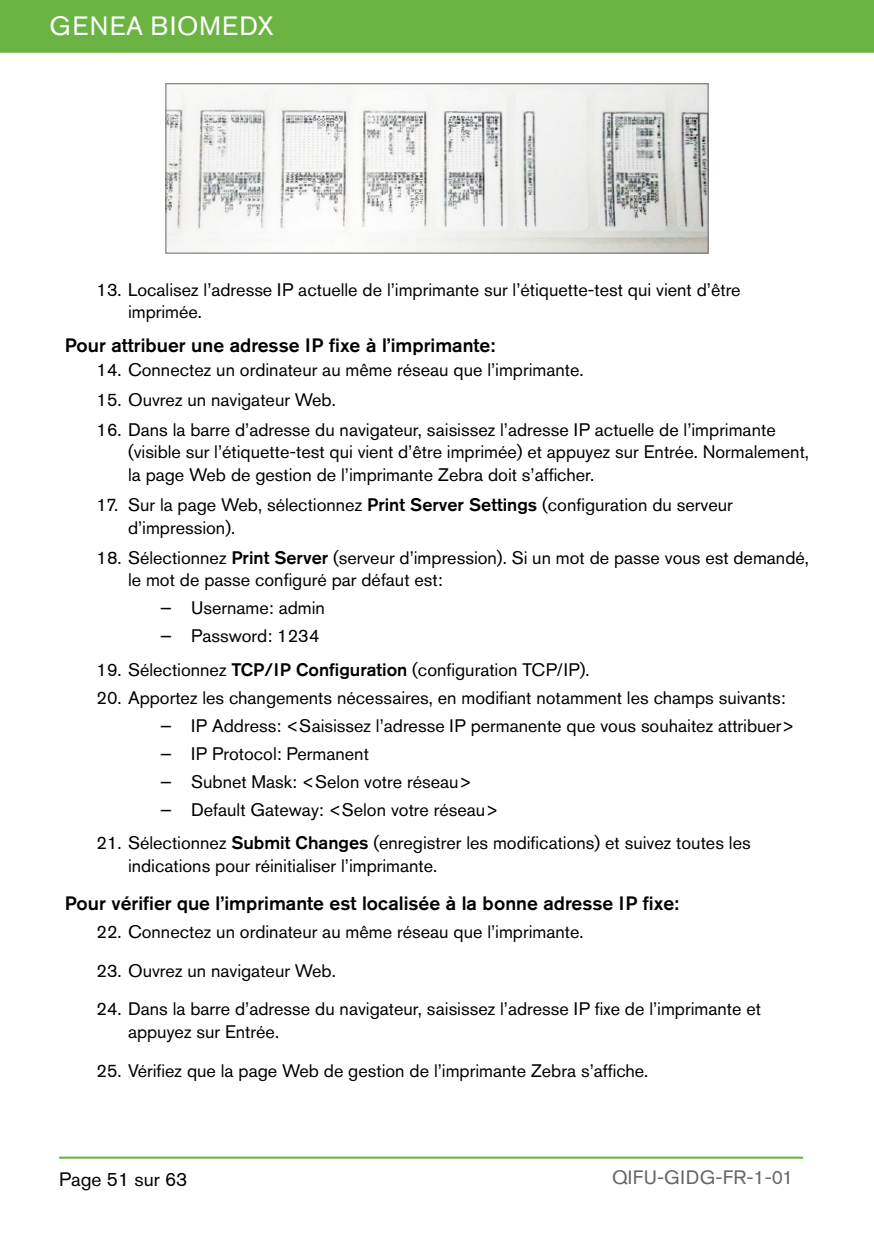
<style>
.page{position:relative;width:874px;height:1241px;background:#fff}
.page>*{position:absolute;margin:0;border:0;box-sizing:border-box;transform-origin:0 0}
.t1{font:26.25px "Akzidenz Grotesk Std";letter-spacing:.055em;color:#fff}
.t2{font:500 19.25px "Akzidenz Grotesk Std";color:#000}
.t3{font:19.25px "Akzidenz Grotesk Std";letter-spacing:.02em;color:#666}
.t4{font:19.25px "Akzidenz Grotesk Std";color:#000}
.t5{font:18.03px/22.8px "Akzidenz Grotesk Std";color:#000}
.s1{font-weight:500}
</style>
<div class="page">
<div style="left:0;top:0;width:873px;height:53px;background:#6bb444"></div>
<hr style="left:59px;top:1156px;width:743px;height:2px;background:#6bb444">
<img style="left:167px;top:85px;width:539px;height:166px">
<div style="left:165px;top:83px;width:543px;height:170px;border:1px solid #6b6767"></div>
<h1 class="t1" style="left:50px;top:11px;width:225px">GENEA BIOMEDX</h1>
<p class="t5" style="left:128px;top:278px;width:614px;text-indent:-32px">13. Localisez l’adresse IP actuelle de l’imprimante sur l’étiquette-test qui vient d’être imprimée.</p>
<p class="t2" style="left:65px;top:333px;width:431px">Pour attribuer une adresse IP fixe à l’imprimante:</p>
<p class="t5" style="left:96px;top:358px;width:488px">14. Connectez un ordinateur au même réseau que l’imprimante.</p>
<p class="t5" style="left:96px;top:388px;width:241px">15. Ouvrez un navigateur Web.</p>
<p class="t5" style="left:128px;top:418px;width:682px;text-indent:-32px">16. Dans la barre d’adresse du navigateur, saisissez l’adresse IP actuelle de l’imprimante (visible sur l’étiquette-test qui vient d’être imprimée) et appuyez sur Entrée. Normalement, la page Web de gestion de l’imprimante Zebra doit s’afficher.</p>
<p class="t5" style="left:128px;top:493px;width:606px;text-indent:-32px">17. Sur la page Web, sélectionnez <span class="s1">Print Server Settings</span> (configuration du serveur d’impression).</p>
<p class="t5" style="left:128px;top:545px;width:682px;text-indent:-32px">18. Sélectionnez <span class="s1">Print Server</span> (serveur d’impression). Si un mot de passe vous est demandé, le mot de passe configuré par défaut est:</p>
<p class="t5" style="left:159px;top:596px;width:167px">− Username: admin</p>
<p class="t5" style="left:159px;top:624px;width:161px">− Password: 1234</p>
<p class="t5" style="left:96px;top:657px;width:494px">19. Sélectionnez <span class="s1">TCP/IP Configuration</span> (configuration TCP/IP).</p>
<p class="t5" style="left:96px;top:685px;width:690px">20. Apportez les changements nécessaires, en modifiant notamment les champs suivants:</p>
<p class="t5" style="left:159px;top:713px;width:636px">− IP Address: &lt;Saisissez l’adresse IP permanente que vous souhaitez attribuer&gt;</p>
<p class="t5" style="left:159px;top:741px;width:211px">− IP Protocol: Permanent</p>
<p class="t5" style="left:159px;top:769px;width:313px">− Subnet Mask: &lt;Selon votre réseau&gt;</p>
<p class="t5" style="left:159px;top:797px;width:340px">− Default Gateway: &lt;Selon votre réseau&gt;</p>
<p class="t5" style="left:128px;top:831px;width:624px;text-indent:-32px">21. Sélectionnez <span class="s1">Submit Changes</span> (enregistrer les modifications) et suivez toutes les indications pour réinitialiser l’imprimante.</p>
<p class="t2" style="left:65px;top:891px;width:615px">Pour vérifier que l’imprimante est localisée à la bonne adresse IP fixe:</p>
<p class="t5" style="left:96px;top:920px;width:488px">22. Connectez un ordinateur au même réseau que l’imprimante.</p>
<p class="t5" style="left:96px;top:958px;width:241px">23. Ouvrez un navigateur Web.</p>
<p class="t5" style="left:128px;top:997px;width:634px;text-indent:-32px">24. Dans la barre d’adresse du navigateur, saisissez l’adresse IP fixe de l’imprimante et appuyez sur Entrée.</p>
<p class="t5" style="left:96px;top:1058px;width:553px">25. Vérifiez que la page Web de gestion de l’imprimante Zebra s’affiche.</p>
<p class="t4" style="left:59px;top:1167px;width:130px">Page 51 sur 63</p>
<p class="t3" style="left:611px;top:1165px;width:183px">QIFU-GIDG-FR-1-01</p>
</div>
